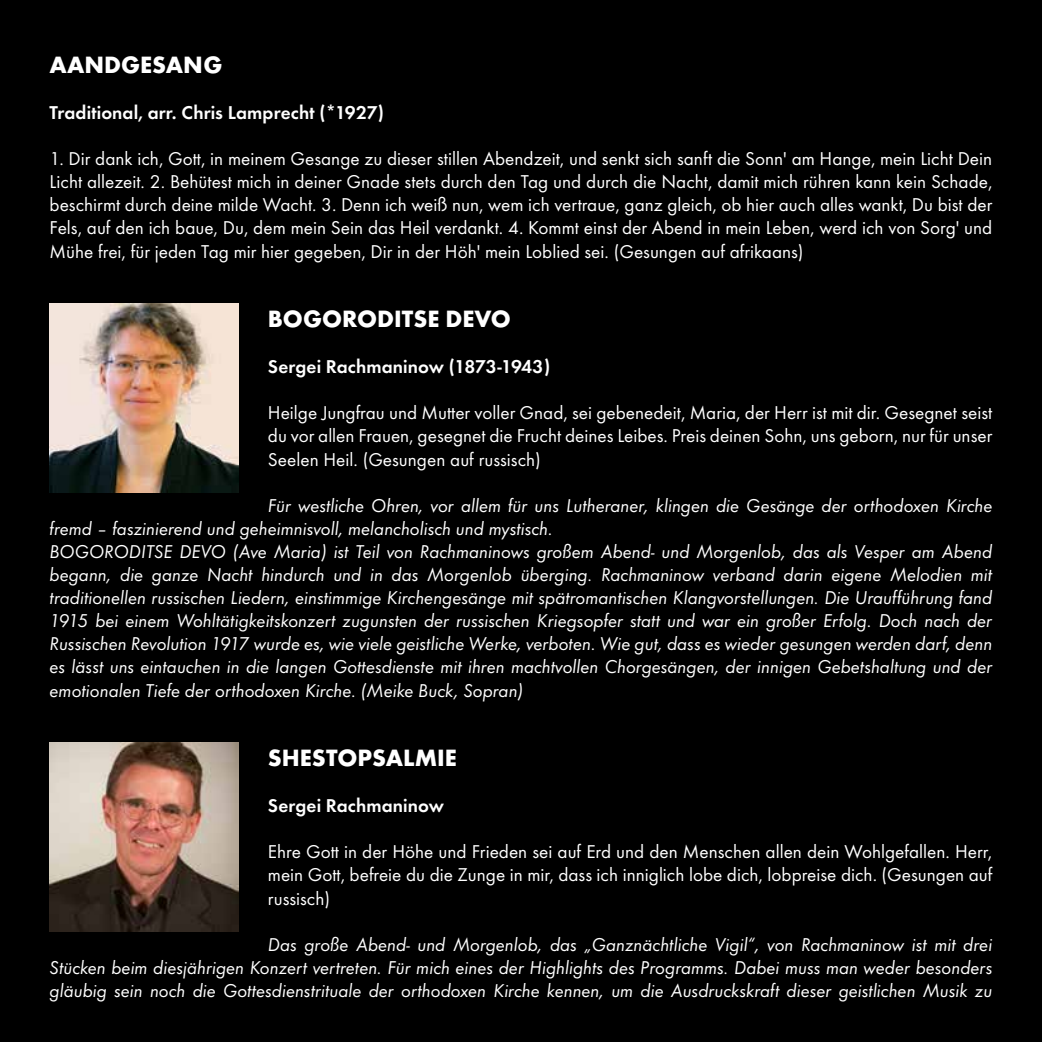
<style>
.page{position:relative;width:1042px;height:1042px;background:#000}
.page>*{position:absolute;margin:0;border:0;box-sizing:border-box;transform-origin:0 0}
.t1{font:700 24.5px "Futura T";color:#fff}
.t2{font:italic 19.25px/23.1px "Futura T";color:#fff}
.t3{font:19.25px/23.1px "Futura T";color:#fff;text-align:justify}
.t4{font:600 19.25px "Futura T";letter-spacing:.005em;color:#fff}
</style>
<div class="page">
<img style="left:50px;top:304px;width:188px;height:188px">
<img style="left:50px;top:743px;width:188px;height:188px">
<p class="t1" style="left:50px;top:50px;width:174px">AANDGESANG</p>
<p class="t4" style="left:50px;top:101px;width:336px">Traditional, arr. Chris Lamprecht (*1927)</p>
<p class="t3" style="left:50px;top:147px;width:944px">1. Dir dank ich, Gott, in meinem Gesange zu dieser stillen Abendzeit, und senkt sich sanft die Sonn' am Hange, mein Licht Dein Licht allezeit. 2. Behütest mich in deiner Gnade stets durch den Tag und durch die Nacht, damit mich rühren kann kein Schade, beschirmt durch deine milde Wacht. 3. Denn ich weiß nun, wem ich vertraue, ganz gleich, ob hier auch alles wankt, Du bist der Fels, auf den ich baue, Du, dem mein Sein das Heil verdankt. 4. Kommt einst der Abend in mein Leben, werd ich von Sorg' und Mühe frei, für jeden Tag mir hier gegeben, Dir in der Höh' mein Loblied sei. (Gesungen auf afrikaans)</p>
<p class="t1" style="left:268px;top:304px;width:245px">BOGORODITSE DEVO</p>
<p class="t4" style="left:268px;top:355px;width:284px">Sergei Rachmaninow (1873-1943)</p>
<p class="t3" style="left:268px;top:401px;width:726px">Heilge Jungfrau und Mutter voller Gnad, sei gebenedeit, Maria, der Herr ist mit dir. Gesegnet seist du vor allen Frauen, gesegnet die Frucht deines Leibes. Preis deinen Sohn, uns geborn, nur für unser Seelen Heil. (Gesungen auf russisch)</p>
<p class="t2" style="left:50px;top:494px;width:944px;text-indent:218px">Für westliche Ohren, vor allem für uns Lutheraner, klingen die Gesänge der orthodoxen Kirche fremd – faszinierend und geheimnisvoll, melancholisch und mystisch.<br>BOGORODITSE DEVO (Ave Maria) ist Teil von Rachmaninows großem Abend- und Morgenlob, das als Vesper am Abend begann, die ganze Nacht hindurch und in das Morgenlob überging. Rachmaninow verband darin eigene Melodien mit traditionellen russischen Liedern, einstimmige Kirchengesänge mit spätromantischen Klangvorstellungen. Die Uraufführung fand 1915 bei einem Wohltätigkeitskonzert zugunsten der russischen Kriegsopfer statt und war ein großer Erfolg. Doch nach der Russischen Revolution 1917 wurde es, wie viele geistliche Werke, verboten. Wie gut, dass es wieder gesungen werden darf, denn es lässt uns eintauchen in die langen Gottesdienste mit ihren machtvollen Chorgesängen, der innigen Gebetshaltung und der emotionalen Tiefe der orthodoxen Kirche. (Meike Buck, Sopran)</p>
<p class="t1" style="left:268px;top:743px;width:190px">SHESTOPSALMIE</p>
<p class="t4" style="left:268px;top:794px;width:178px">Sergei Rachmaninow</p>
<p class="t3" style="left:268px;top:840px;width:726px">Ehre Gott in der Höhe und Frieden sei auf Erd und den Menschen allen dein Wohlgefallen. Herr, mein Gott, befreie du die Zunge in mir, dass ich inniglich lobe dich, lobpreise dich. (Gesungen auf russisch)</p>
<p class="t2" style="left:50px;top:932px;width:944px;text-align:justify;text-indent:218px">Das große Abend- und Morgenlob, das „Ganznächtliche Vigil“, von Rachmaninow ist mit drei Stücken beim diesjährigen Konzert vertreten. Für mich eines der Highlights des Programms. Dabei muss man weder besonders gläubig sein noch die Gottesdienstrituale der orthodoxen Kirche kennen, um die Ausdruckskraft dieser geistlichen Musik zu</p>
</div>
